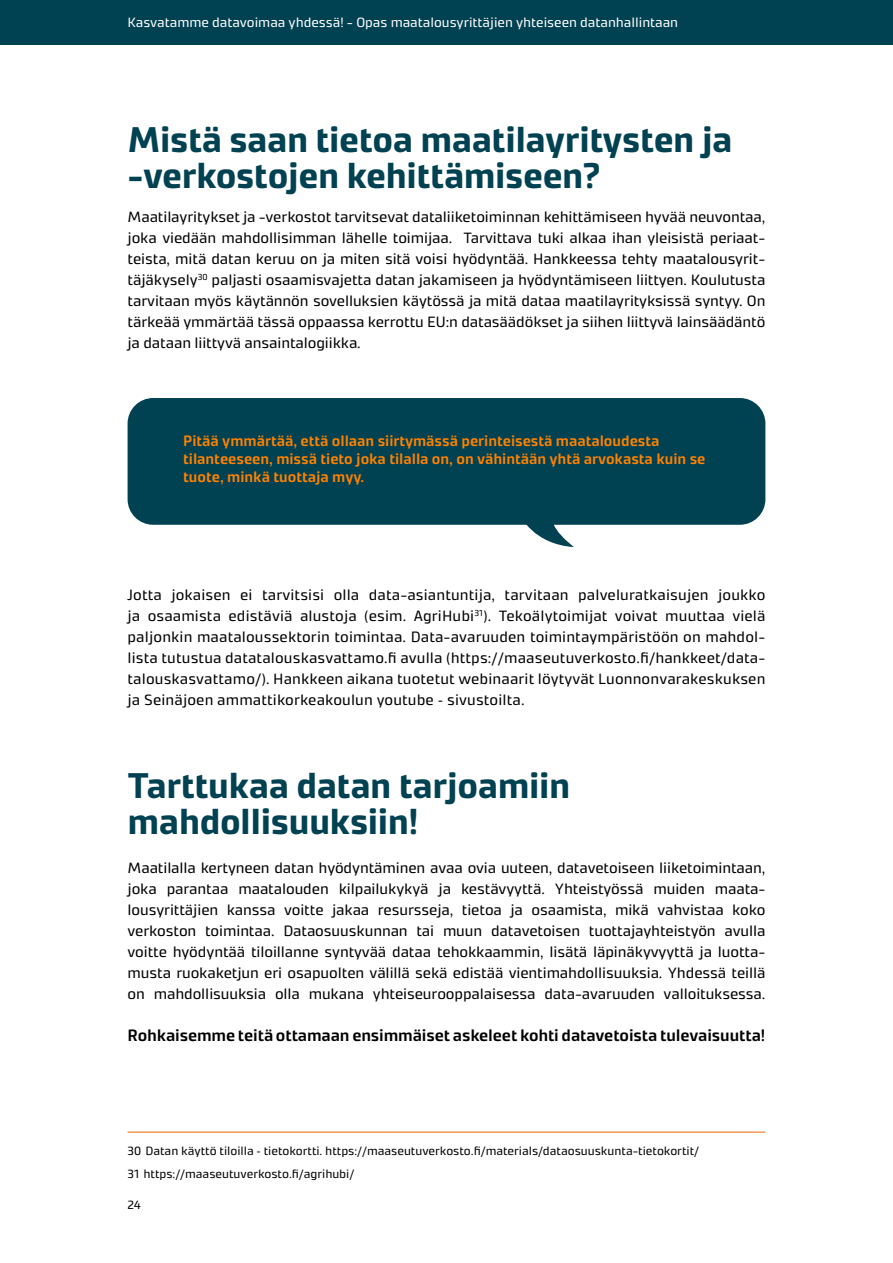
<style>
.page{position:relative;width:893px;height:1263px;background:#fff}
.page>*{position:absolute;margin:0;border:0;box-sizing:border-box;transform-origin:0 0}
.H1_Title_left_30_lampi{font:700 36px/36px "Accura";letter-spacing:-.01em;color:#004152}
.Leipis{font:600 16.5px "Accura";letter-spacing:-.005em;color:#000}
.Leipis-2{font:15px/21px "Accura";letter-spacing:.01em;color:#000;text-align:justify}
.Puhekuplien_teksti___Otsikko_2{font:600 15px/18px "Accura";color:#ff8200}
.t1{font:13.5px "Accura";color:#fff}
.Alaviite{font:12px "Accura";color:#000}
</style>
<div class="page">
<div style="left:0;top:0;width:893px;height:45px;background:#004152"></div>
<div style="left:128px;top:398px;width:637px;height:127px;background:#004152;border-radius:26px"></div>
<svg style="left:520px;top:524px;width:54px;height:23px"></svg>
<hr style="left:128px;top:1132px;width:637px;height:1px;background:#e96706">
<p class="t1" style="left:127px;top:14px;width:552px">Kasvatamme datavoimaa yhdessä! - Opas maatalousyrittäjien yhteiseen datanhallintaan</p>
<p class="H1_Title_left_30_lampi" style="left:128px;top:122px;width:606px">Mistä saan tietoa maatilayritysten ja -verkostojen kehittämiseen?</p>
<p class="Leipis-2" style="left:128px;top:206px;width:639px">Maatilayritykset ja -verkostot tarvitsevat dataliiketoiminnan kehittämiseen hyvää neuvontaa, joka viedään mahdollisimman lähelle toimijaa. Tarvittava tuki alkaa ihan yleisistä periaat&shy;teista, mitä datan keruu on ja miten sitä voisi hyödyntää. Hankkeessa tehty maatalousyrit&shy;täjäkysely<sup>30</sup> paljasti osaamisvajetta datan jakamiseen ja hyödyntämiseen liittyen. Koulutusta tarvitaan myös käytännön sovelluksien käytössä ja mitä dataa maatilayrityksissä syntyy. On tärkeää ymmärtää tässä oppaassa kerrottu EU:n datasäädökset ja siihen liittyvä lainsäädäntö ja dataan liittyvä ansaintalogiikka.</p>
<p class="Puhekuplien_teksti___Otsikko_2" style="left:183px;top:431px;width:524px">Pitää ymmärtää, että ollaan siirtymässä perinteisestä maataloudesta tilanteeseen, missä tieto joka tilalla on, on vähintään yhtä arvokasta kuin se tuote, minkä tuottaja myy.</p>
<p class="Leipis-2" style="left:128px;top:584px;width:639px">Jotta jokaisen ei tarvitsisi olla data-asiantuntija, tarvitaan palveluratkaisujen joukko ja osaamista edistäviä alustoja (esim. AgriHubi<sup>31</sup>). Tekoälytoimijat voivat muuttaa vielä</p>
<p class="Leipis-2" style="left:128px;top:626px;width:639px">paljonkin maataloussektorin toimintaa. Data-avaruuden toimintaympäristöön on mahdol&shy;lista tutustua datatalouskasvattamo.fi avulla (https://maaseutuverkosto.fi/hankkeet/data-</p>
<p class="Leipis-2" style="left:128px;top:668px;width:639px">talouskasvattamo/). Hankkeen aikana tuotetut webinaarit löytyvät Luonnonvarakeskuksen</p>
<p class="Leipis-2" style="left:128px;top:689px;width:399px">ja Seinäjoen ammattikorkeakoulun youtube – sivustoilta.</p>
<p class="H1_Title_left_30_lampi" style="left:128px;top:768px;width:444px">Tarttukaa datan tarjoamiin mahdollisuuksiin!</p>
<p class="Leipis-2" style="left:128px;top:857px;width:639px">Maatilalla kertyneen datan hyödyntäminen avaa ovia uuteen, datavetoiseen liiketoimintaan, joka parantaa maatalouden kilpailukykyä ja kestävyyttä. Yhteistyössä muiden maata&shy;lousyrittäjien kanssa voitte jakaa resursseja, tietoa ja osaamista, mikä vahvistaa koko verkoston toimintaa. Dataosuuskunnan tai muun datavetoisen tuottajayhteistyön avulla voitte hyödyntää tiloillanne syntyvää dataa tehokkaammin, lisätä läpinäkyvyyttä ja luotta&shy;musta ruokaketjun eri osapuolten välillä sekä edistää vientimahdollisuuksia. Yhdessä teillä on mahdollisuuksia olla mukana yhteiseurooppalaisessa data-avaruuden valloituksessa.</p>
<p class="Leipis" style="left:128px;top:1025px;width:639px">Rohkaisemme teitä ottamaan ensimmäiset askeleet kohti datavetoista tulevaisuutta!</p>
<p class="Alaviite" style="left:128px;top:1143px;width:573px">30 Datan käyttö tiloilla – tietokortti. https://maaseutuverkosto.fi/materials/dataosuuskunta-tietokortit/</p>
<p class="Alaviite" style="left:128px;top:1166px;width:228px">31 https://maaseutuverkosto.fi/agrihubi/</p>
<p class="Alaviite" style="left:128px;top:1198px;width:15px">24</p>
</div>
